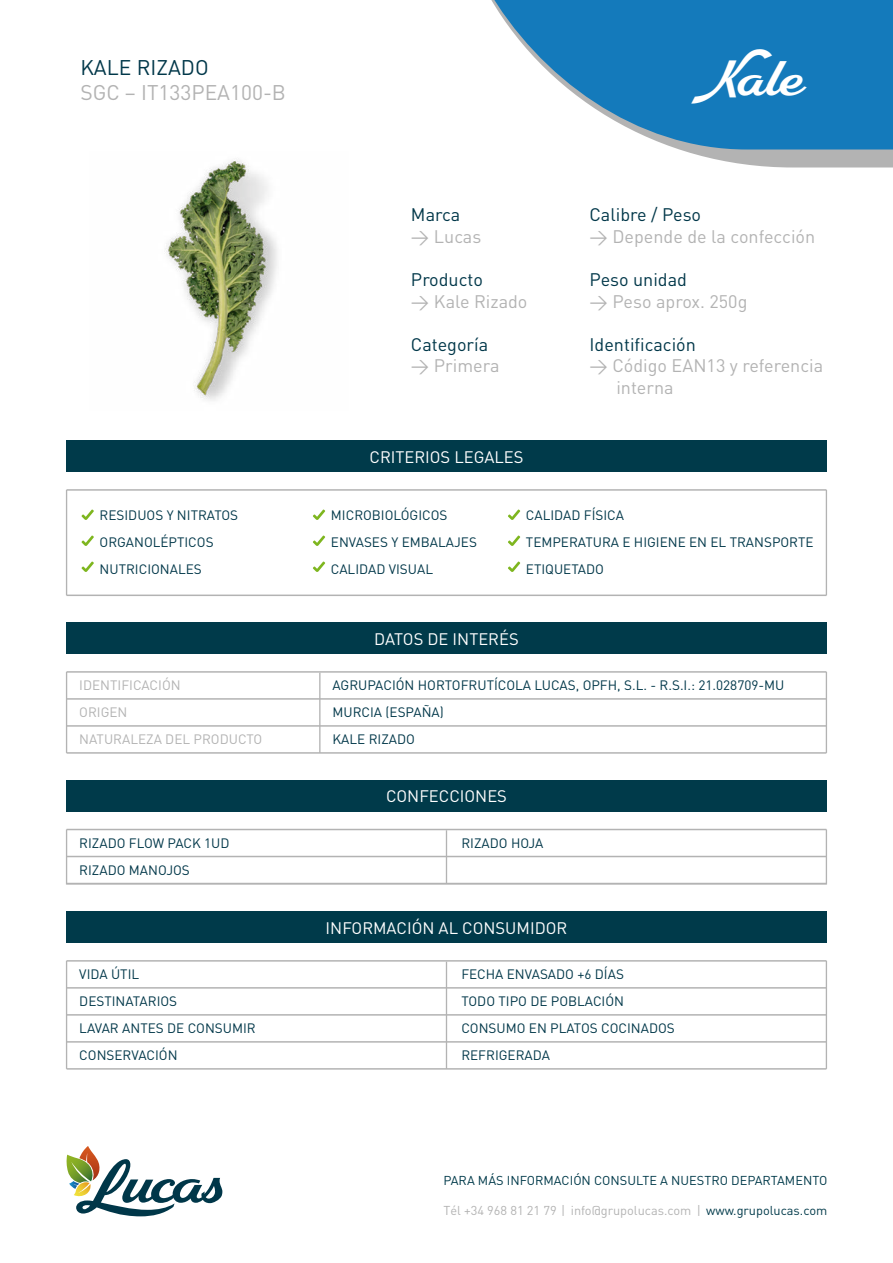
<style>
.page{position:relative;width:893px;height:1263px;background:#fff}
.page>*{position:absolute;margin:0;border:0;box-sizing:border-box;transform-origin:0 0}
.t1{font:700 43.5px "ROBU";color:#fff}
.t2{font:21px "DIN";color:#b3b3b3}
.t3{font:21px "DIN";color:#003749}
.t4{font:18px/21.6px "DIN";color:#b3b3b3}
.t5{font:18px "DIN";color:#003749}
.t6{font:16.5px "DIN";color:#fff}
.t7{font:13.5px/27px "DIN";color:#003749}
.t8{font:13.5px "DIN";color:#b3b3b3}
.t9{font:12.75px "DIN";color:#b3b3b3}
.t10{font:12.75px "DIN";color:#003a4a}
.s1{color:#003a4a}
</style>
<div class="page">
<svg style="left:66px;top:1146px;width:156px;height:70px"></svg>
<hr style="left:67px;top:489px;width:759px;height:2px;background:#b3b3b3">
<hr style="left:67px;top:595px;width:759px;height:1px;background:#b3b3b3">
<div style="left:67px;top:440px;width:760px;height:32px;background:#003a4a"></div>
<hr style="left:826px;top:490px;width:1px;height:105px;background:#b3b3b3">
<hr style="left:66px;top:490px;width:1px;height:105px;background:#b3b3b3">
<hr style="left:67px;top:698px;width:759px;height:2px;background:#b3b3b3">
<hr style="left:67px;top:725px;width:759px;height:2px;background:#b3b3b3">
<hr style="left:67px;top:671px;width:759px;height:2px;background:#b3b3b3">
<hr style="left:67px;top:752px;width:759px;height:2px;background:#b3b3b3">
<div style="left:67px;top:622px;width:760px;height:32px;background:#003a4a"></div>
<hr style="left:319px;top:673px;width:1px;height:80px;background:#b3b3b3">
<hr style="left:826px;top:672px;width:1px;height:81px;background:#b3b3b3">
<hr style="left:66px;top:672px;width:1px;height:81px;background:#b3b3b3">
<svg style="left:81px;top:509px;width:13px;height:11px"></svg>
<svg style="left:81px;top:535px;width:13px;height:11px"></svg>
<svg style="left:81px;top:561px;width:13px;height:11px"></svg>
<svg style="left:313px;top:509px;width:12px;height:11px"></svg>
<svg style="left:313px;top:535px;width:12px;height:11px"></svg>
<svg style="left:313px;top:561px;width:12px;height:11px"></svg>
<svg style="left:508px;top:509px;width:12px;height:11px"></svg>
<svg style="left:508px;top:535px;width:12px;height:11px"></svg>
<svg style="left:508px;top:561px;width:12px;height:11px"></svg>
<hr style="left:67px;top:987px;width:759px;height:2px;background:#b3b3b3">
<hr style="left:67px;top:1014px;width:759px;height:2px;background:#b3b3b3">
<hr style="left:67px;top:960px;width:759px;height:2px;background:#b3b3b3">
<hr style="left:67px;top:1041px;width:759px;height:2px;background:#b3b3b3">
<hr style="left:67px;top:1068px;width:759px;height:2px;background:#b3b3b3">
<div style="left:67px;top:911px;width:760px;height:32px;background:#003a4a"></div>
<hr style="left:446px;top:961px;width:1px;height:108px;background:#b3b3b3">
<hr style="left:826px;top:961px;width:1px;height:108px;background:#b3b3b3">
<hr style="left:66px;top:961px;width:1px;height:108px;background:#b3b3b3">
<hr style="left:67px;top:856px;width:759px;height:1px;background:#b3b3b3">
<hr style="left:446px;top:830px;width:1px;height:54px;background:#b3b3b3">
<div style="left:67px;top:780px;width:760px;height:32px;background:#003a4a"></div>
<div style="left:66px;top:829px;width:761px;height:55px;border:1px solid #b3b3b3"></div>
<svg style="left:678px;top:149px;width:215px;height:18px;fill:#b3b3b3"></svg>
<svg style="left:491px;top:0;width:402px;height:149px;fill:#147abb"></svg>
<img style="left:165px;top:160px;width:112px;height:241px">
<h2 class="t3" style="left:80px;top:54px;width:130px">KALE RIZADO</h2>
<h2 class="t2" style="left:80px;top:79px;width:207px">SGC – IT133PEA100-B</h2>
<h3 class="t5" style="left:411px;top:203px;width:51px">Marca</h3>
<h3 class="t4" style="left:411px;top:225px;width:72px">&gt; Lucas</h3>
<h3 class="t5" style="left:411px;top:268px;width:73px">Producto</h3>
<h3 class="t4" style="left:411px;top:290px;width:118px">&gt; Kale Rizado</h3>
<h3 class="t5" style="left:411px;top:333px;width:79px">Categoría</h3>
<h3 class="t4" style="left:411px;top:355px;width:90px">&gt; Primera</h3>
<p class="t6" style="left:369px;top:447px;width:155px">CRITERIOS LEGALES</p>
<h1 class="t1" style="left:697px;top:54px;width:107px">Kale</h1>
<h3 class="t5" style="left:589px;top:203px;width:113px">Calibre / Peso</h3>
<h3 class="t4" style="left:589px;top:225px;width:227px">&gt; Depende de la confección</h3>
<h3 class="t5" style="left:589px;top:268px;width:99px">Peso unidad</h3>
<h3 class="t4" style="left:589px;top:290px;width:159px">&gt; Peso aprox. 250g</h3>
<h3 class="t5" style="left:589px;top:333px;width:108px">Identificación</h3>
<h3 class="t4" style="left:616px;top:355px;width:208px;text-indent:-27px">&gt; Código EAN13 y referencia interna</h3>
<p class="t7" style="left:100px;top:501px;width:140px">RESIDUOS Y NITRATOS</p>
<p class="t7" style="left:331px;top:501px;width:118px">MICROBIOLÓGICOS</p>
<p class="t7" style="left:526px;top:501px;width:99px">CALIDAD FÍSICA</p>
<p class="t7" style="left:100px;top:528px;width:116px">ORGANOLÉPTICOS</p>
<p class="t7" style="left:331px;top:528px;width:148px">ENVASES Y EMBALAJES</p>
<p class="t7" style="left:526px;top:528px;width:289px">TEMPERATURA E HIGIENE EN EL TRANSPORTE</p>
<p class="t7" style="left:100px;top:555px;width:104px">NUTRICIONALES</p>
<p class="t7" style="left:331px;top:555px;width:104px">CALIDAD VISUAL</p>
<p class="t7" style="left:526px;top:555px;width:80px">ETIQUETADO</p>
<p class="t6" style="left:374px;top:628px;width:146px">DATOS DE INTERÉS</p>
<p class="t8" style="left:79px;top:677px;width:103px">IDENTIFICACIÓN</p>
<p class="t7" style="left:332px;top:671px;width:453px">AGRUPACIÓN HORTOFRUTÍCOLA LUCAS, OPFH, S.L. - R.S.I.: 21.028709-MU</p>
<p class="t8" style="left:79px;top:704px;width:50px">ORIGEN</p>
<p class="t7" style="left:332px;top:698px;width:113px">MURCIA (ESPAÑA)</p>
<p class="t8" style="left:79px;top:731px;width:184px">NATURALEZA DEL PRODUCTO</p>
<p class="t7" style="left:332px;top:725px;width:84px">KALE RIZADO</p>
<p class="t6" style="left:386px;top:786px;width:122px">CONFECCIONES</p>
<p class="t7" style="left:79px;top:829px;width:152px">RIZADO FLOW PACK 1UD<br>RIZADO MANOJOS</p>
<p class="t7" style="left:461px;top:829px;width:84px">RIZADO HOJA</p>
<p class="t6" style="left:326px;top:917px;width:243px">INFORMACIÓN AL CONSUMIDOR</p>
<p class="t7" style="left:79px;top:960px;width:178px">VIDA ÚTIL<br>DESTINATARIOS<br>LAVAR ANTES DE CONSUMIR<br>CONSERVACIÓN</p>
<p class="t7" style="left:461px;top:960px;width:215px">FECHA ENVASADO +6 DÍAS<br>TODO TIPO DE POBLACIÓN<br>CONSUMO EN PLATOS COCINADOS<br>REFRIGERADA</p>
<p class="t10" style="left:443px;top:1172px;width:385px">PARA MÁS INFORMACIÓN CONSULTE A NUESTRO DEPARTAMENTO</p>
<p class="t9" style="left:443px;top:1203px;width:385px">Tél +34 968 81 21 79 | info@grupolucas.com | <span class="s1">www.grupolucas.com</span></p>
</div>
